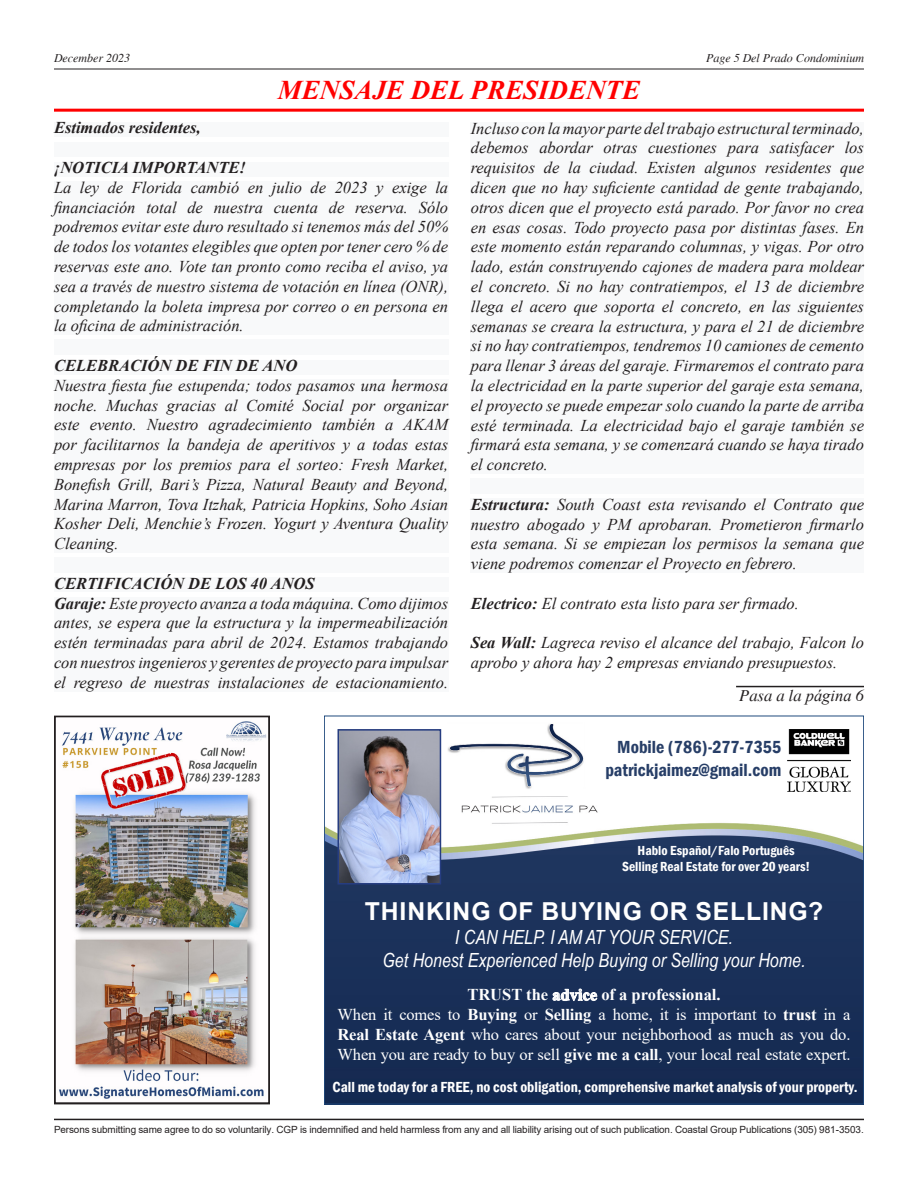
<style>
.page{position:relative;width:918px;height:1188px;background:#fff}
.page>*{position:absolute;margin:0;border:0;box-sizing:border-box;transform-origin:0 0}
.t1{font:italic 700 27px "Times New Roman";color:#f00}
.t2{font:700 24.75px "Arial";letter-spacing:.035em;color:#fff}
.t3{font:italic 19.5px/23.4px "Arial Narrow";color:#fff;text-align:center}
.t4{font:600 condensed 18px/22.5px "Franklin Gothic";color:#273e67;text-align:right}
.HTML_Preformatted{font:italic 16.5px/19.8px "Times New Roman";color:#231f20;text-align:justify}
.t5{font:16.5px/19.8px "Times New Roman";letter-spacing:-.01em;color:#fff;text-align:center}
.t6{font:italic 700 16.5px "Times New Roman";color:#231f20}
.t7{font:italic 16.5px "Times";color:#231f20}
.t8{font:600 condensed 15px "Franklin Gothic";color:#fff}
.t9{font:600 condensed 13.5px/16.2px "Franklin Gothic";color:#fff;text-align:center}
.t10{font:italic 12px "Times";color:#231f20}
.t11{font:9.9px "Arial";letter-spacing:-.01em;color:#231f20}
.s1{font-weight:700}
.s2{font-family:"Times New Roman"}
</style>
<div class="page">
<hr style="left:54px;top:69px;width:810px;height:1px;background:#231f20">
<hr style="left:54px;top:1119px;width:810px;height:1px;background:#231f20">
<div style="left:54px;top:122px;width:394px;height:15px;background:#f8f9fa"></div>
<div style="left:54px;top:142px;width:394px;height:15px;background:#f8f9fa"></div>
<div style="left:54px;top:162px;width:394px;height:14px;background:#f8f9fa"></div>
<div style="left:54px;top:181px;width:394px;height:154px;background:#f8f9fa"></div>
<div style="left:54px;top:340px;width:394px;height:15px;background:#f8f9fa"></div>
<div style="left:54px;top:360px;width:394px;height:14px;background:#f8f9fa"></div>
<div style="left:54px;top:379px;width:394px;height:174px;background:#f8f9fa"></div>
<div style="left:54px;top:557px;width:394px;height:15px;background:#f8f9fa"></div>
<div style="left:54px;top:578px;width:394px;height:14px;background:#f8f9fa"></div>
<div style="left:54px;top:597px;width:394px;height:94px;background:#f8f9fa"></div>
<hr style="left:736px;top:686px;width:128px;height:1px;background:#231f20">
<img style="left:59px;top:721px;width:208px;height:378px">
<div style="left:54px;top:716px;width:216px;height:388px;border:2px solid #231f20"></div>
<hr style="left:54px;top:109px;width:810px;height:3px;background:#f00">
<div style="left:471px;top:122px;width:393px;height:352px;background:#f8f9fa"></div>
<div style="left:471px;top:479px;width:393px;height:15px;background:#f8f9fa"></div>
<div style="left:471px;top:498px;width:393px;height:75px;background:#f8f9fa"></div>
<img style="left:326px;top:729px;width:536px;height:373px">
<img style="left:447px;top:724px;width:152px;height:102px">
<img style="left:341px;top:732px;width:97px;height:150px">
<div style="left:338px;top:729px;width:103px;height:156px;border:2px solid #263d81"></div>
<img style="left:788px;top:729px;width:62px;height:62px">
<p class="t10" style="left:54px;top:52px;width:78px">December 2023</p>
<p class="t10" style="left:706px;top:52px;width:159px">Page 5 Del Prado Condominium</p>
<p class="t1" style="left:278px;top:71px;width:364px">MENSAJE DEL PRESIDENTE</p>
<p class="t6" style="left:54px;top:116px;width:148px">Estimados residentes,</p>
<p class="t6" style="left:54px;top:156px;width:194px">¡NOTICIA IMPORTANTE!</p>
<p class="HTML_Preformatted" style="left:54px;top:177px;width:396px">La ley de Florida cambió en julio de 2023 y exige la financiación total de nuestra cuenta de reserva. Sólo podremos evitar este duro resultado si tenemos más del 50% de todos los votantes elegibles que opten por tener cero % de reservas este ano. Vote tan pronto como reciba el aviso, ya sea a través de nuestro sistema de votación en línea (ONR), completando la boleta impresa por correo o en persona en la oficina de administración.</p>
<p class="t6" style="left:54px;top:354px;width:245px">CELEBRACIÓN DE FIN DE ANO</p>
<p class="HTML_Preformatted" style="left:54px;top:375px;width:396px">Nuestra fiesta fue estupenda; todos pasamos una hermosa noche. Muchas gracias al Comité Social por organizar este evento. Nuestro agradecimiento también a AKAM por facilitarnos la bandeja de aperitivos y a todas estas empresas por los premios para el sorteo: Fresh Market, Bonefish Grill, Bari’s Pizza, Natural Beauty and Beyond, Marina Marron, Tova Itzhak, Patricia Hopkins, Soho Asian Kosher Deli, Menchie’s Frozen. Yogurt y Aventura Quality Cleaning.</p>
<p class="t6" style="left:54px;top:572px;width:262px">CERTIFICACIÓN DE LOS 40 ANOS</p>
<p class="HTML_Preformatted" style="left:54px;top:593px;width:396px"><span class="s1">Garaje:</span> Este proyecto avanza a toda máquina. Como dijimos antes, se espera que la estructura y la impermeabilización estén terminadas para abril de 2024. Estamos trabajando con nuestros ingenieros y gerentes de proyecto para impulsar el regreso de nuestras instalaciones de estacionamiento.</p>
<p class="HTML_Preformatted" style="left:471px;top:118px;width:395px">Incluso con la mayor parte del trabajo estructural terminado, debemos abordar otras cuestiones para satisfacer los requisitos de la ciudad. Existen algunos residentes que dicen que no hay suficiente cantidad de gente trabajando, otros dicen que el proyecto está parado. Por favor no crea en esas cosas. Todo proyecto pasa por distintas fases. En este momento están reparando columnas, y vigas. Por otro lado, están construyendo cajones de madera para moldear el concreto. Si no hay contratiempos, el 13 de diciembre llega el acero que soporta el concreto, en las siguientes semanas se creara la estructura, y para el 21 de diciembre si no hay contratiempos, tendremos 10 camiones de cemento para llenar 3 áreas del garaje. Firmaremos el contrato para la electricidad en la parte superior del garaje esta semana, el proyecto se puede empezar solo cuando la parte de arriba esté terminada. La electricidad bajo el garaje también se firmará esta semana, y se comenzará cuando se haya tirado el concreto.</p>
<p class="HTML_Preformatted" style="left:471px;top:494px;width:395px"><span class="s1">Estructura:</span> South Coast esta revisando el Contrato que nuestro abogado y PM aprobaran. Prometieron firmarlo esta semana. Si se empiezan los permisos la semana que viene podremos comenzar el Proyecto en febrero.</p>
<p class="HTML_Preformatted" style="left:471px;top:593px;width:330px"><span class="s1">Electrico:</span> El contrato esta listo para ser firmado.</p>
<p class="HTML_Preformatted" style="left:471px;top:633px;width:395px"><span class="s1">Sea Wall:</span> Lagreca reviso el alcance del trabajo, Falcon lo aprobo y ahora hay 2 empresas enviando presupuestos.</p>
<p class="t7" style="left:739px;top:687px;width:126px">Pasa a la <span class="s2">página</span> 6</p>
<p class="t4" style="left:605px;top:736px;width:177px">Mobile (786)-277-7355 patrickjaimez@gmail.com</p>
<p class="t9" style="left:622px;top:842px;width:190px">Hablo Español/Falo Português<br>Selling Real Estate for over 20 years!</p>
<p class="t2" style="left:365px;top:894px;width:460px">THINKING OF BUYING OR SELLING?</p>
<p class="t3" style="left:382px;top:925px;width:425px">I CAN HELP. I AM AT YOUR SERVICE.<br>Get Honest Experienced Help Buying or Selling your Home.</p>
<p class="t5" style="left:338px;top:984px;width:515px"><span class="s1">TRUST the advice of a professional.<br></span>When it comes to <span class="s1">Buying</span> or <span class="s1">Selling</span> a home, it is important to <span class="s1">trust</span> in a <span class="s1">Real Estate Agent</span> who cares about your neighborhood as much as you do.<br>When you are ready to buy or sell <span class="s1">give me a call</span>, your local real estate expert.</p>
<p class="t8" style="left:333px;top:1077px;width:527px">Call me today for a FREE, no cost obligation, comprehensive market analysis of your property.</p>
<p class="t11" style="left:54px;top:1122px;width:811px">Persons submitting same agree to do so voluntarily. CGP is indemnified and held harmless from any and all liability arising out of such publication. Coastal Group Publications (305) 981-3503.</p>
</div>
